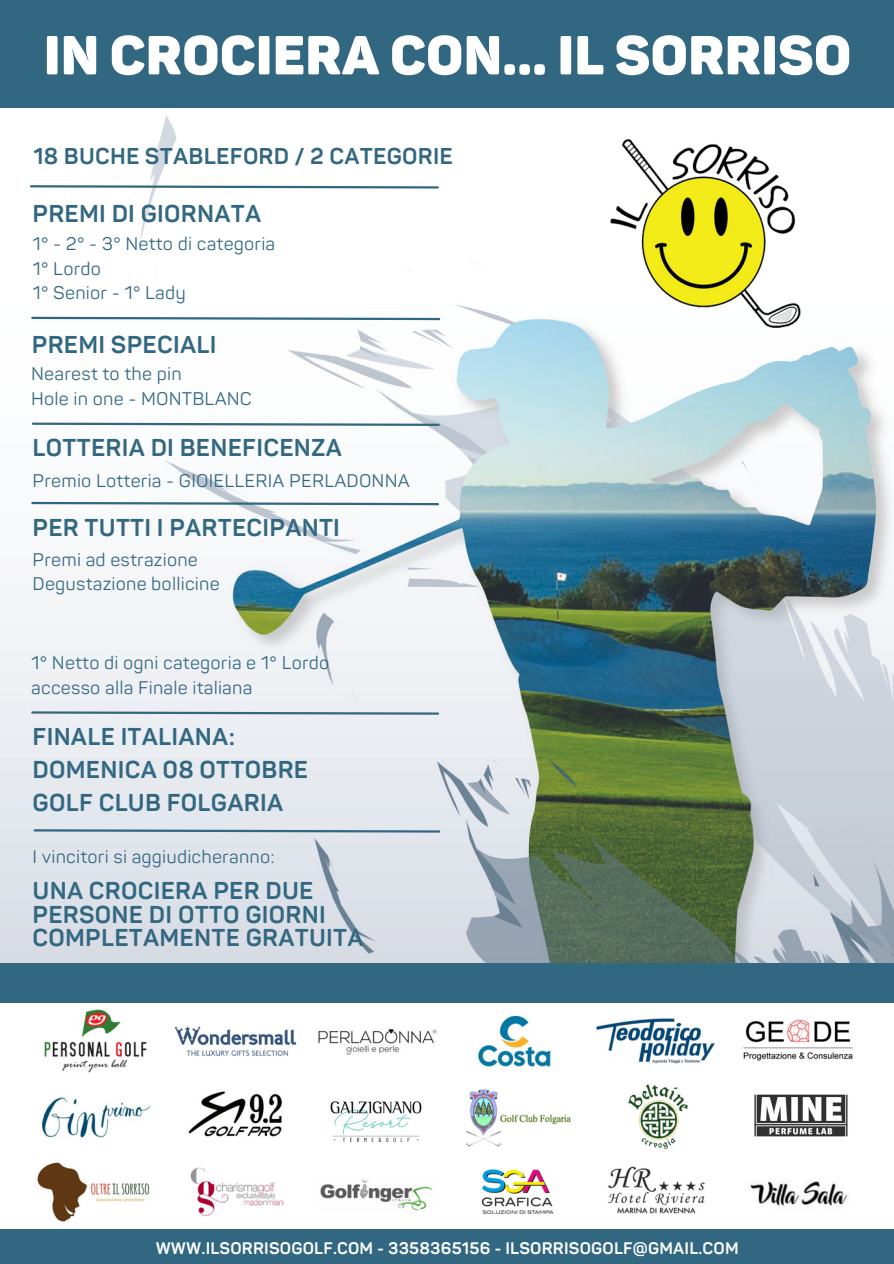
<style>
.page{position:relative;width:894px;height:1264px;background:#fff}
.page>*{position:absolute;margin:0;border:0;box-sizing:border-box;transform-origin:0 0}
.t1{font:900 54px "Panton";letter-spacing:.01em;color:#fff}
.t2{font:700 24px/32.7px "Panton";letter-spacing:.01em;color:#326781}
.t3{font:700 22.5px "Panton";letter-spacing:.01em;color:#326781}
.t4{font:18px/24.8px "Panton";letter-spacing:.01em;color:#326781}
.t5{font:700 16.5px "Panton";letter-spacing:.01em;color:#fff}
</style>
<div class="page">
<img style="left:0;top:107px;width:893px;height:1042px">
<img style="left:31px;top:1009px;width:129px;height:64px">
<img style="left:171px;top:1009px;width:129px;height:64px">
<img style="left:312px;top:1009px;width:128px;height:64px">
<img style="left:31px;top:1084px;width:129px;height:64px">
<img style="left:171px;top:1084px;width:129px;height:64px">
<img style="left:37px;top:1162px;width:113px;height:60px">
<img style="left:190px;top:1167px;width:94px;height:49px">
<img style="left:320px;top:1178px;width:113px;height:33px">
<img style="left:312px;top:1084px;width:128px;height:64px">
<img style="left:453px;top:1008px;width:128px;height:64px">
<img style="left:593px;top:1008px;width:129px;height:64px">
<img style="left:733px;top:1008px;width:129px;height:64px">
<img style="left:453px;top:1084px;width:128px;height:64px">
<img style="left:593px;top:1084px;width:129px;height:64px">
<img style="left:481px;top:1169px;width:73px;height:46px">
<img style="left:608px;top:1166px;width:97px;height:48px">
<img style="left:750px;top:1180px;width:98px;height:26px">
<img style="left:733px;top:1084px;width:129px;height:64px">
<div style="left:0;top:0;width:893px;height:107px;background:#326781"></div>
<img style="left:606px;top:135px;width:198px;height:199px">
<svg style="left:30px;top:316px;width:411px;height:5px"></svg>
<svg style="left:31px;top:421px;width:410px;height:6px"></svg>
<svg style="left:30px;top:710px;width:410px;height:6px;background:#a6bbc8"></svg>
<svg style="left:32px;top:828px;width:409px;height:5px;background:#92adbc"></svg>
<div style="left:0;top:1229px;width:893px;height:34px;background:#326781"></div>
<svg style="left:30px;top:501px;width:410px;height:5px"></svg>
<div style="left:0;top:963px;width:893px;height:39px;background:#326781"></div>
<svg style="left:29px;top:184px;width:411px;height:6px"></svg>
<h1 class="t1" style="left:44px;top:24px;width:808px">IN CROCIERA CON... IL SORRISO</h1>
<p class="t3" style="left:33px;top:143px;width:421px">18 BUCHE STABLEFORD / 2 CATEGORIE</p>
<h2 class="t2" style="left:33px;top:198px;width:230px">PREMI DI GIORNATA</h2>
<p class="t4" style="left:33px;top:232px;width:244px">1° - 2° - 3° Netto di categoria<br>1° Lordo<br>1° Senior - 1° Lady</p>
<h2 class="t2" style="left:32px;top:329px;width:186px">PREMI SPECIALI</h2>
<p class="t4" style="left:31px;top:362px;width:222px">Nearest to the pin<br>Hole in one - MONTBLANC</p>
<h2 class="t2" style="left:33px;top:432px;width:311px">LOTTERIA DI BENEFICENZA</h2>
<p class="t4" style="left:33px;top:468px;width:378px">Premio Lotteria - GIOIELLERIA PERLADONNA</p>
<h2 class="t2" style="left:33px;top:512px;width:309px">PER TUTTI I PARTECIPANTI</h2>
<p class="t4" style="left:33px;top:547px;width:189px">Premi ad estrazione<br>Degustazione bollicine</p>
<p class="t4" style="left:31px;top:651px;width:299px">1° Netto di ogni categoria e 1° Lordo accesso alla Finale italiana</p>
<h2 class="t2" style="left:33px;top:721px;width:277px">FINALE ITALIANA:<br>DOMENICA 08 OTTOBRE<br>GOLF CLUB FOLGARIA</h2>
<p class="t4" style="left:33px;top:845px;width:243px">I vincitori si aggiudicheranno:</p>
<h2 class="t2" style="left:33px;top:879px;width:332px;line-height:23.7px">UNA CROCIERA PER DUE<br>PERSONE DI OTTO GIORNI<br>COMPLETAMENTE GRATUITA</h2>
<p class="t5" style="left:156px;top:1238px;width:584px">WWW.ILSORRISOGOLF.COM - 3358365156 - ILSORRISOGOLF@GMAIL.COM</p>
</div>
